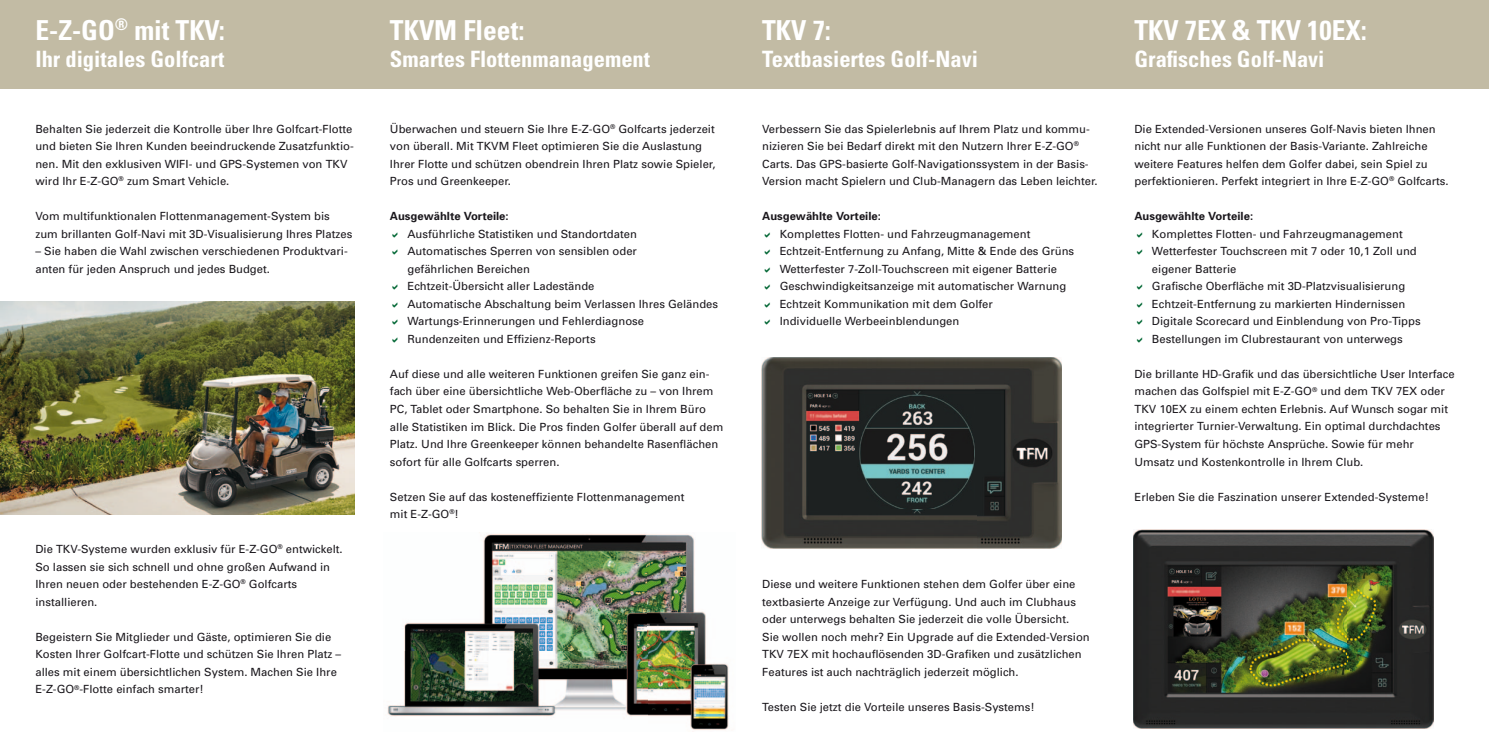
<style>
.page{position:relative;width:1489px;height:745px;background:#fff}
.page>*{position:absolute;margin:0;border:0;box-sizing:border-box;transform-origin:0 0}
.t1{font:700 condensed 27.5px "Univers";color:#fff}
.t2{font:700 condensed 22.5px "Univers";color:#fff}
.t3{font:11.25px/17.5px "Univers";color:#1a171c}
.t4{font:700 11.25px "Univers";color:#1a171c}
</style>
<div class="page">
<div style="left:0;top:0;width:1488px;height:89px;background:#c2bba4"></div>
<img style="left:0;top:301px;width:354px;height:213px">
<img style="left:387px;top:534px;width:342px;height:196px">
<img style="left:761px;top:357px;width:300px;height:190px">
<img style="left:1133px;top:529px;width:300px;height:198px">
<h1 class="t1" style="left:35px;top:13px;width:191px">E-Z-GO<sup>®</sup> mit TKV:</h1>
<h2 class="t2" style="left:35px;top:45px;width:190px">Ihr digitales Golfcart</h2>
<p class="t3" style="left:35px;top:120px;width:320px">Behalten Sie jederzeit die Kontrolle über Ihre Golfcart-Flotte und bieten Sie Ihren Kunden beeindruckende Zusatzfunktio&shy;nen. Mit den exklusiven WIFI- und GPS-Systemen von TKV wird Ihr E-Z-GO<sup>®</sup> zum Smart Vehicle.</p>
<p class="t3" style="left:35px;top:207px;width:318px">Vom multifunktionalen Flottenmanagement-System bis zum brillanten Golf-Navi mit 3D-Visualisierung Ihres Platzes</p>
<p class="t3" style="left:35px;top:242px;width:314px">– Sie haben die Wahl zwischen verschiedenen Produktvari&shy;anten für jeden Anspruch und jedes Budget.</p>
<p class="t3" style="left:35px;top:540px;width:309px">Die TKV-Systeme wurden exklusiv für E-Z-GO<sup>®</sup> entwickelt.<br>So lassen sie sich schnell und ohne großen Aufwand in Ihren neuen oder bestehenden E-Z-GO<sup>®</sup> Golfcarts installieren.</p>
<p class="t3" style="left:35px;top:627px;width:307px">Begeistern Sie Mitglieder und Gäste, optimieren Sie die Kosten Ihrer Golfcart-Flotte und schützen Sie Ihren Platz – alles mit einem übersichtlichen System. Machen Sie Ihre E-Z-GO<sup>®</sup>-Flotte einfach smarter!</p>
<h1 class="t1" style="left:390px;top:13px;width:136px">TKVM Fleet:</h1>
<h2 class="t2" style="left:390px;top:45px;width:261px">Smartes Flottenmanagement</h2>
<p class="t3" style="left:390px;top:120px;width:327px">Überwachen und steuern Sie Ihre E-Z-GO<sup>®</sup> Golfcarts jederzeit von überall. Mit TKVM Fleet optimieren Sie die Auslastung Ihrer Flotte und schützen obendrein Ihren Platz sowie Spieler, Pros und Greenkeeper.</p>
<p class="t4" style="left:390px;top:209px;width:120px">Ausgewählte Vorteile:</p>
<p class="t3" style="left:407px;top:225px;width:312px">Ausführliche Statistiken und Standortdaten Automatisches Sperren von sensiblen oder<br>gefährlichen Bereichen<br>Echtzeit-Übersicht aller Ladestände<br>Automatische Abschaltung beim Verlassen Ihres Geländes Wartungs-Erinnerungen und Fehlerdiagnose Rundenzeiten und Effizienz-Reports</p>
<p class="t3" style="left:390px;top:365px;width:335px">Auf diese und alle weiteren Funktionen greifen Sie ganz ein&shy;fach über eine übersichtliche Web-Oberfläche zu – von Ihrem PC, Tablet oder Smartphone. So behalten Sie in Ihrem Büro alle Statistiken im Blick. Die Pros finden Golfer überall auf dem Platz. Und Ihre Greenkeeper können behandelte Rasenflächen sofort für alle Golfcarts sperren.</p>
<p class="t3" style="left:390px;top:487px;width:296px">Setzen Sie auf das kosteneffiziente Flottenmanagement mit E-Z-GO<sup>®</sup>!</p>
<h1 class="t1" style="left:762px;top:13px;width:70px">TKV 7:</h1>
<h2 class="t2" style="left:762px;top:45px;width:217px">Textbasiertes Golf-Navi</h2>
<p class="t3" style="left:762px;top:120px;width:337px">Verbessern Sie das Spielerlebnis auf Ihrem Platz und kommu&shy;nizieren Sie bei Bedarf direkt mit den Nutzern Ihrer E-Z-GO<sup>® </sup>Carts. Das GPS-basierte Golf-Navigationssystem in der Basis-Version macht Spielern und Club-Managern das Leben leichter.</p>
<p class="t4" style="left:762px;top:209px;width:120px">Ausgewählte Vorteile:</p>
<p class="t3" style="left:779px;top:225px;width:296px">Komplettes Flotten- und Fahrzeugmanagement Echtzeit-Entfernung zu Anfang, Mitte &amp; Ende des Grüns Wetterfester 7-Zoll-Touchscreen mit eigener Batterie Geschwindigkeitsanzeige mit automatischer Warnung Echtzeit Kommunikation mit dem Golfer<br>Individuelle Werbeeinblendungen</p>
<p class="t3" style="left:762px;top:575px;width:329px">Diese und weitere Funktionen stehen dem Golfer über eine textbasierte Anzeige zur Verfügung. Und auch im Clubhaus oder unterwegs behalten Sie jederzeit die volle Übersicht.<br>Sie wollen noch mehr? Ein Upgrade auf die Extended-Version TKV 7EX mit hochauflösenden 3D-Grafiken und zusätzlichen Features ist auch nachträglich jederzeit möglich.</p>
<p class="t3" style="left:762px;top:697px;width:274px">Testen Sie jetzt die Vorteile unseres Basis-Systems!</p>
<h1 class="t1" style="left:1134px;top:13px;width:234px">TKV 7EX &amp; TKV 10EX:</h1>
<h2 class="t2" style="left:1134px;top:45px;width:191px">Grafisches Golf-Navi</h2>
<p class="t3" style="left:1134px;top:120px;width:316px">Die Extended-Versionen unseres Golf-Navis bieten Ihnen nicht nur alle Funktionen der Basis-Variante. Zahlreiche weitere Features helfen dem Golfer dabei, sein Spiel zu perfektionieren. Perfekt integriert in Ihre E-Z-GO<sup>®</sup> Golfcarts.</p>
<p class="t4" style="left:1134px;top:209px;width:120px">Ausgewählte Vorteile:</p>
<p class="t3" style="left:1151px;top:225px;width:270px">Komplettes Flotten- und Fahrzeugmanagement Wetterfester Touchscreen mit 7 oder 10,1 Zoll und eigener Batterie<br>Grafische Oberfläche mit 3D-Platzvisualisierung Echtzeit-Entfernung zu markierten Hindernissen Digitale Scorecard und Einblendung von Pro-Tipps Bestellungen im Clubrestaurant von unterwegs</p>
<p class="t3" style="left:1134px;top:365px;width:322px">Die brillante HD-Grafik und das übersichtliche User Interface machen das Golfspiel mit E-Z-GO<sup>®</sup> und dem TKV 7EX oder TKV 10EX zu einem echten Erlebnis. Auf Wunsch sogar mit integrierter Turnier-Verwaltung. Ein optimal durchdachtes GPS-System für höchste Ansprüche. Sowie für mehr Umsatz und Kostenkontrolle in Ihrem Club.</p>
<p class="t3" style="left:1134px;top:487px;width:296px">Erleben Sie die Faszination unserer Extended-Systeme!</p>
</div>
